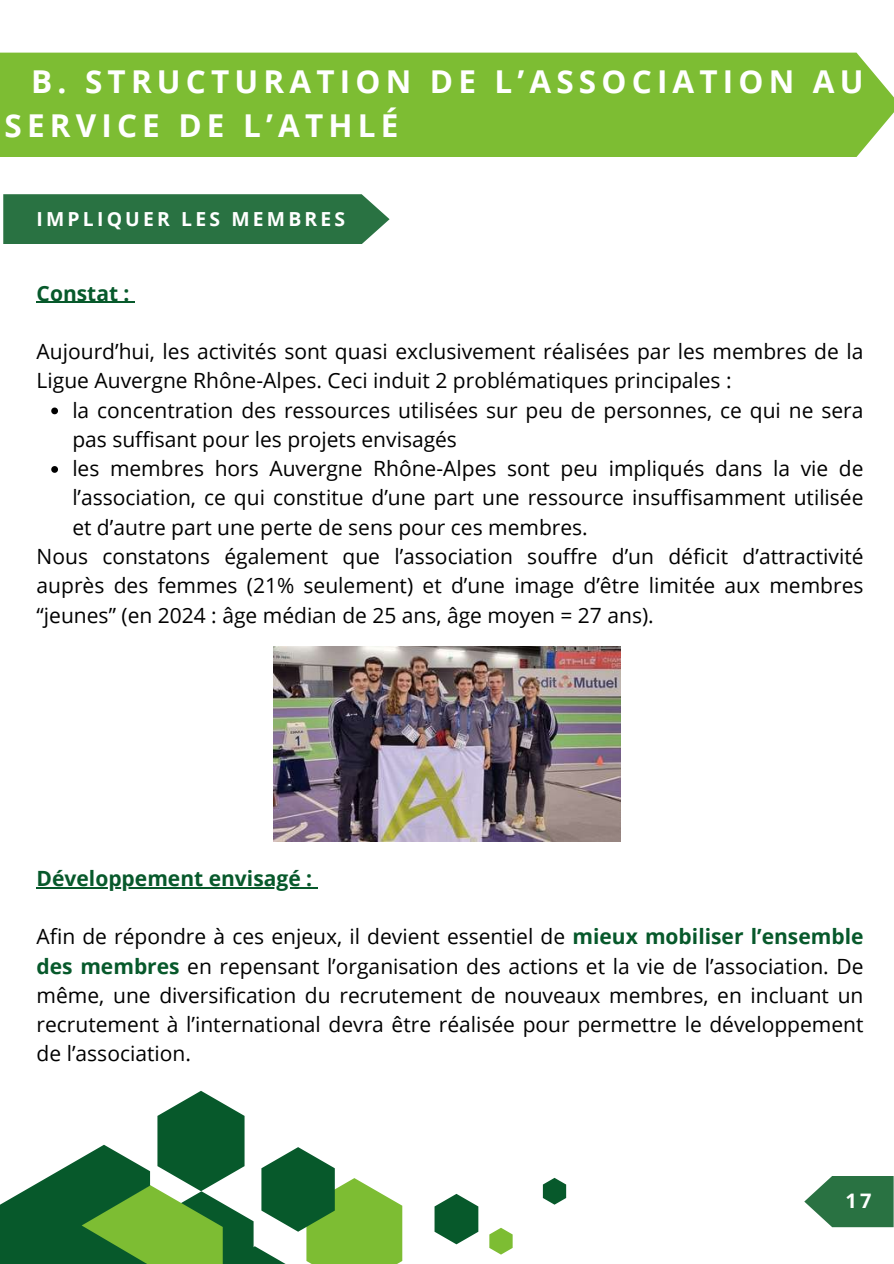
<style>
.page{position:relative;width:894px;height:1264px;background:#fff}
.page>*{position:absolute;margin:0;border:0;box-sizing:border-box;transform-origin:0 0}
.t1{font:700 31.5px/43.8px "Open Sans";letter-spacing:.165em;color:#fff}
.t2{font:21px/29.2px "Open Sans";color:#000}
.t3{font:700 21px "Open Sans";color:#07592b}
.t4{font:700 19.95px "Open Sans";color:#fff}
.t5{font:700 19.35px "Open Sans";letter-spacing:.165em;color:#fff}
.s1{font-weight:700;color:#07592b}
</style>
<div class="page">
<div style="left:0;top:53px;width:893px;height:104px;background:#7dbd33"></div>
<svg style="left:434px;top:1194px;width:44px;height:50px"></svg>
<svg style="left:489px;top:1228px;width:23px;height:26px"></svg>
<svg style="left:542px;top:1177px;width:24px;height:27px"></svg>
<svg style="left:0;top:1091px;width:402px;height:172px"></svg>
<div style="left:3px;top:194px;width:386px;height:50px;background:#297242"></div>
<hr style="left:37px;top:302px;width:93px;height:1px;background:#07592b">
<svg style="left:51px;top:407px;width:7px;height:7px"></svg>
<svg style="left:51px;top:466px;width:7px;height:7px"></svg>
<hr style="left:37px;top:887px;width:52px;height:1px;background:#07592b">
<hr style="left:89px;top:887px;width:223px;height:1px;background:#07592b">
<img style="left:273px;top:646px;width:347px;height:195px">
<svg style="left:804px;top:1176px;width:89px;height:51px"></svg>
<h1 class="t1" style="left:4px;top:59px;width:860px;text-indent:27px">B. STRUCTURATION DE L’ASSOCIATION AU<br>SERVICE DE L’ATHLÉ</h1>
<p class="t5" style="left:37px;top:205px;width:310px">IMPLIQUER LES MEMBRES</p>
<p class="t3" style="left:37px;top:278px;width:94px">Constat :</p>
<p class="t2" style="left:37px;top:336px;width:828px">Aujourd’hui, les activités sont quasi exclusivement réalisées par les membres de la<br>Ligue Auvergne Rhône-Alpes. Ceci induit 2 problématiques principales :</p>
<p class="t2" style="left:72px;top:395px;width:792px">la concentration des ressources utilisées sur peu de personnes, ce qui ne sera</p>
<p class="t2" style="left:72px;top:424px;width:386px">pas suffisant pour les projets envisagés</p>
<p class="t2" style="left:72px;top:453px;width:792px">les membres hors Auvergne Rhône-Alpes sont peu impliqués dans la vie de</p>
<p class="t2" style="left:72px;top:482px;width:792px">l’association, ce qui constitue d’une part une ressource insuffisamment utilisée</p>
<p class="t2" style="left:72px;top:512px;width:517px">et d’autre part une perte de sens pour ces membres.</p>
<p class="t2" style="left:37px;top:541px;width:828px">Nous constatons également que l’association souffre d’un déficit d’attractivité</p>
<p class="t2" style="left:37px;top:570px;width:828px">auprès des femmes (21% seulement) et d’une image d’être limitée aux membres</p>
<p class="t2" style="left:37px;top:599px;width:618px">“jeunes” (en 2024 : âge médian de 25 ans, âge moyen = 27 ans).</p>
<p class="t3" style="left:37px;top:863px;width:277px">Développement envisagé :</p>
<p class="t2" style="left:37px;top:921px;width:828px;text-align:justify">Afin de répondre à ces enjeux, il devient essentiel de <span class="s1">mieux mobiliser l’ensemble des membres</span> en repensant l’organisation des actions et la vie de l’association. De même, une diversification du recrutement de nouveaux membres, en incluant un recrutement à l’international devra être réalisée pour permettre le développement de l’association.</p>
<p class="t4" style="left:845px;top:1186px;width:28px">17</p>
</div>
